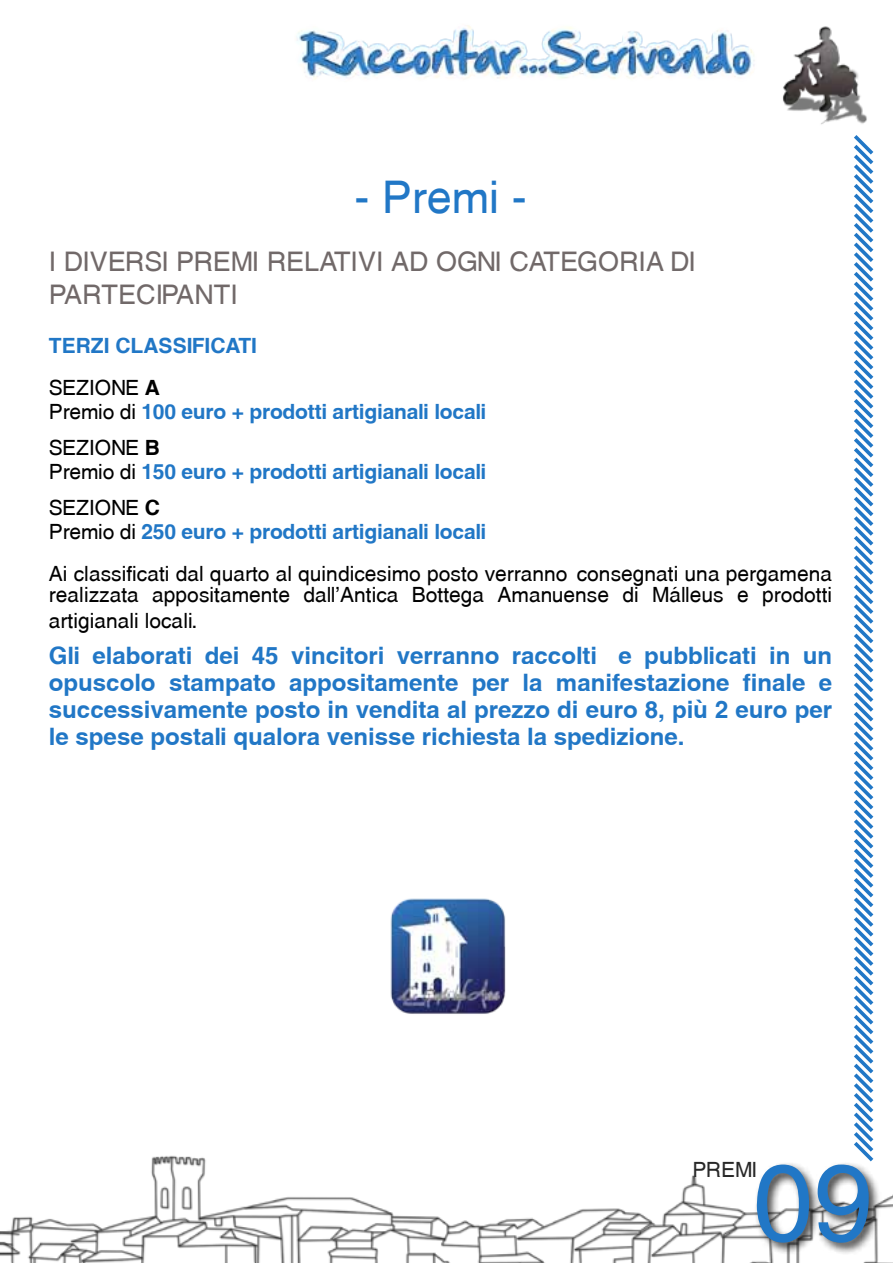
<style>
.page{position:relative;width:893px;height:1263px;background:#fff}
.page>*{position:absolute;margin:0;border:0;box-sizing:border-box;transform-origin:0 0}
.t1{font:108px "Swansea";color:#2177c6}
.t2{font:45px "Swansea";color:#2177c6}
.t3{font:27px "Swansea";color:#716969}
.t4{font:700 24px/27px "Swansea";color:#2177c6;text-align:justify}
.t5{font:700 21px/24px "Swansea";letter-spacing:-.01em;color:#2177c6}
.t6{font:21px/21px "Swansea";color:#000}
.t7{font:21px "Swansea";letter-spacing:-.015em;color:#282828}
.s1{font-weight:400;color:#000}
.s2{color:#000}
</style>
<div class="page">
<img style="left:0;top:1155px;width:893px;height:108px">
<div style="left:753px;top:1161px;width:128px;height:94px;background:#000;opacity:.75"></div>
<svg style="left:850px;top:151px;width:27px;height:1014px"></svg>
<img style="left:297px;top:25px;width:576px;height:126px">
<img style="left:390px;top:898px;width:116px;height:116px">
<h2 class="t2" style="left:354px;top:170px;width:174px">- Premi -</h2>
<p class="t3" style="left:49px;top:246px;width:74px">I diversi</p>
<p class="t3" style="left:176px;top:246px;width:17px">premi</p>
<p class="t3" style="left:267px;top:246px;width:16px">relati</p>
<p class="t3" style="left:358px;top:246px;width:95px">vi ad ogni</p>
<p class="t3" style="left:509px;top:246px;width:19px">categoria</p>
<p class="t3" style="left:670px;top:246px;width:23px">di</p>
<p class="t3" style="left:49px;top:278px;width:17px">partecipanti</p>
<p class="t5" style="left:49px;top:334px;width:13px">TERZI</p>
<p class="t5" style="left:115px;top:334px;width:14px">CLASSI</p>
<p class="t5" style="left:192px;top:334px;width:24px">FICATI</p>
<p class="t5" style="left:49px;top:376px;width:439px"><span class="s1">SEZIONE</span> <span class="s2">A<br></span><span class="s1">Premio di</span> 100 euro + prodotti artigianali locali</p>
<p class="t5" style="left:49px;top:436px;width:439px"><span class="s1">SEZIONE</span> <span class="s2">B<br></span><span class="s1">Premio di</span> 150 euro + prodotti artigianali locali</p>
<p class="t5" style="left:49px;top:496px;width:439px"><span class="s1">SEZIONE</span> <span class="s2">C<br></span><span class="s1">Premio di</span> 250 euro + prodotti artigianali locali</p>
<p class="t6" style="left:49px;top:563px;width:785px">Ai classificati dal quarto al quindicesimo posto verranno consegnati una pergamena realizzata appositamente dall’Antica Bottega Amanuense di Málleus e prodotti</p>
<p class="t6" style="left:49px;top:609px;width:150px">artigianali locali.</p>
<p class="t4" style="left:49px;top:641px;width:785px">Gli elaborati dei 45 vincitori verranno raccolti e pubblicati in un opuscolo stampato appositamente per la manifestazione finale e successivamente posto in vendita al prezzo di euro 8, più 2 euro per le spese postali qualora venisse richiesta la spedizione.</p>
<p class="t7" style="left:693px;top:1157px;width:66px">PREMI</p>
<h1 class="t1" style="left:753px;top:1138px;width:122px">09</h1>
</div>
